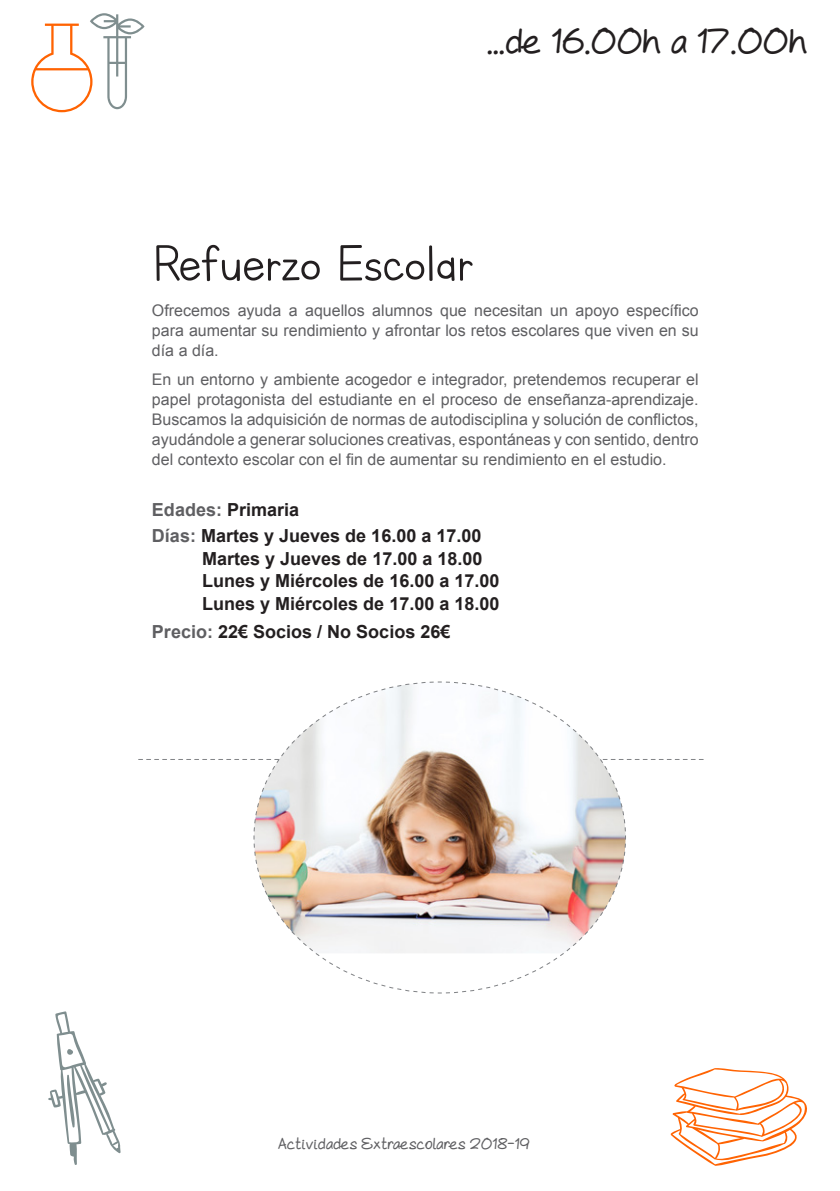
<style>
.page{position:relative;width:840px;height:1191px;background:#fff}
.page>*{position:absolute;margin:0;border:0;box-sizing:border-box;transform-origin:0 0}
.t1{font:60px "Lettersfor Learners";letter-spacing:-.01em;color:#231f20}
.t2{font:800 36px "As Cute As";color:#231f20}
.t3{font:700 18px/22.4px "Arial";color:#231f20}
.t4{font:16px/20px "Arial";color:#5f5f62;text-align:justify}
.t5{font:800 16px "As Cute As";color:#5f5f62}
.s1{color:#5f5f62}
</style>
<div class="page">
<svg style="left:670px;top:1068px;width:137px;height:97px"></svg>
<svg style="left:48px;top:1011px;width:73px;height:154px"></svg>
<svg style="left:31px;top:13px;width:113px;height:99px"></svg>
<img style="left:253px;top:681px;width:373px;height:313px">
<h2 class="t2" style="left:486px;top:19px;width:322px">...de 16.00h a 17.00h</h2>
<h1 class="t1" style="left:153px;top:231px;width:321px">Refuerzo Escolar</h1>
<p class="t4" style="left:152px;top:300px;width:548px">Ofrecemos ayuda a aquellos alumnos que necesitan un apoyo específico para aumentar su rendimiento y afrontar los retos escolares que viven en su día a día.</p>
<p class="t4" style="left:152px;top:369px;width:548px">En un entorno y ambiente acogedor e integrador, pretendemos recuperar el papel protagonista del estudiante en el proceso de enseñanza-aprendizaje.<br>Buscamos la adquisición de normas de autodisciplina y solución de conflictos, ayudándole a generar soluciones creativas, espontáneas y con sentido, dentro del contexto escolar con el fin de aumentar su rendimiento en el estudio.</p>
<p class="t3" style="left:152px;top:496px;width:331px;line-height:26.4px"><span class="s1">Edades:</span> Primaria<br><span class="s1">Días:</span> Martes y Jueves de 16.00 a 17.00</p>
<p class="t3" style="left:202px;top:547px;width:299px">Martes y Jueves de 17.00 a 18.00<br>Lunes y Miércoles de 16.00 a 17.00<br>Lunes y Miércoles de 17.00 a 18.00</p>
<p class="t3" style="left:152px;top:620px;width:300px"><span class="s1">Precio:</span> 22€ Socios / No Socios 26€</p>
<p class="t5" style="left:277px;top:1133px;width:253px">Actividades Extraescolares 2018-19</p>
</div>
